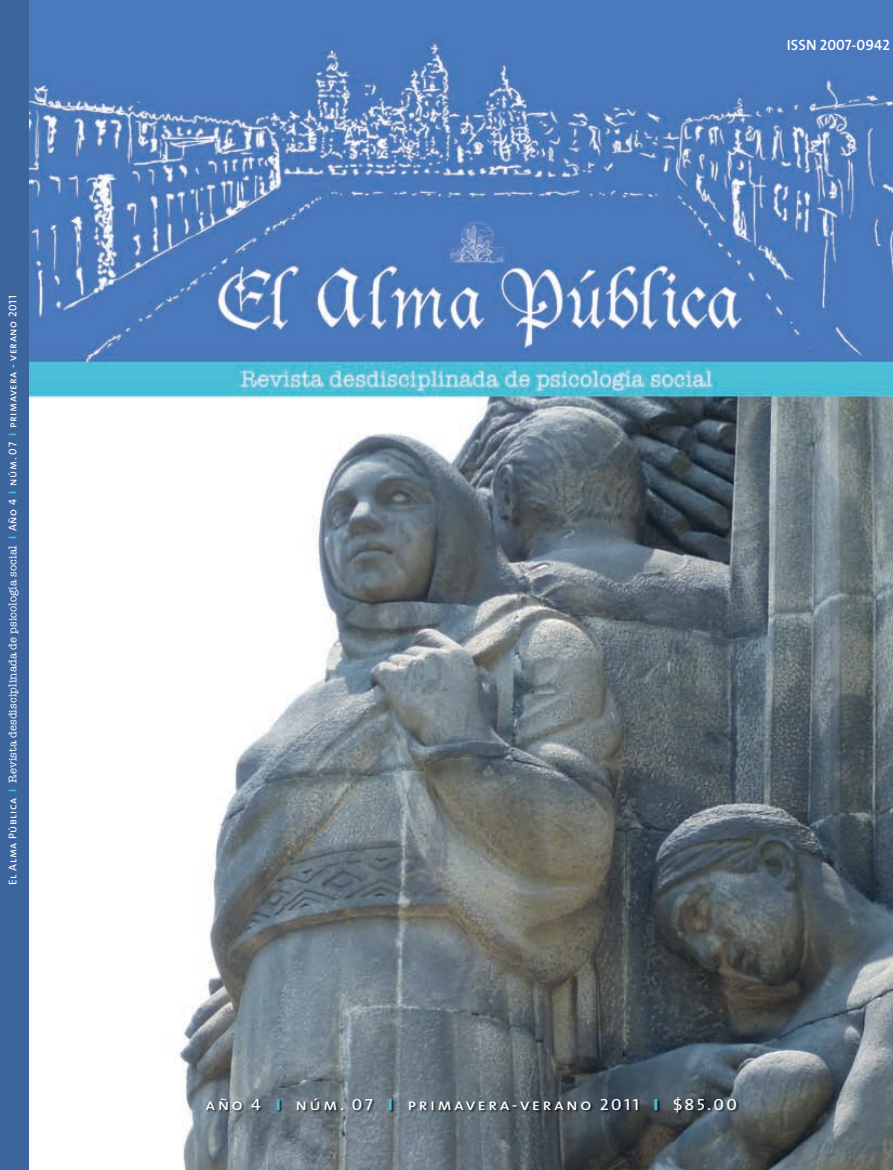
<style>
.page{position:relative;width:893px;height:1170px;background:#fff}
.page>*{position:absolute;margin:0;border:0;box-sizing:border-box;transform-origin:0 0}
.t1{font:16.2px "The Sans Caps";letter-spacing:.13em;color:#fff;scale:1.11 1}
.t2{font:15px "The Sans Semi Bold Caps";color:#fff}
.t3{font:11.25px "The Sans Caps";letter-spacing:.05em;color:#fff}
.s1{font-family:"The Sans";font-weight:700;color:#47bed8}
.s2{font-family:"American Typewriter"}
.s3{font-family:"The Sans Extra Bold Caps";color:#47bed8}
</style>
<div class="page">
<img style="left:28px;top:0;width:865px;height:1169px">
<div style="left:0;top:0;width:28px;height:1169px;background:#3c659e"></div>
<img style="left:206px;top:1096px;width:533px;height:19px">
<p class="t3" style="left:3px;top:885px;width:591px;rotate:-90deg">El Alma Pública <span class="s1">I</span> <span class="s2">Revista desdisciplinada de psicología social</span> <span class="s1">I</span> Año 4 <span class="s1">I</span> núm. 07 <span class="s1">I</span> primavera - verano 2011</p>
<h2 class="t2" style="left:787px;top:32px;width:104px">ISSN 2007-0942</h2>
<h1 class="t1" style="left:205px;top:1091px;width:480px">año 4 <span class="s3">I</span> núm. 07 <span class="s3">I</span> primavera-verano 2011 <span class="s3">I</span> $85.00</h1>
</div>
